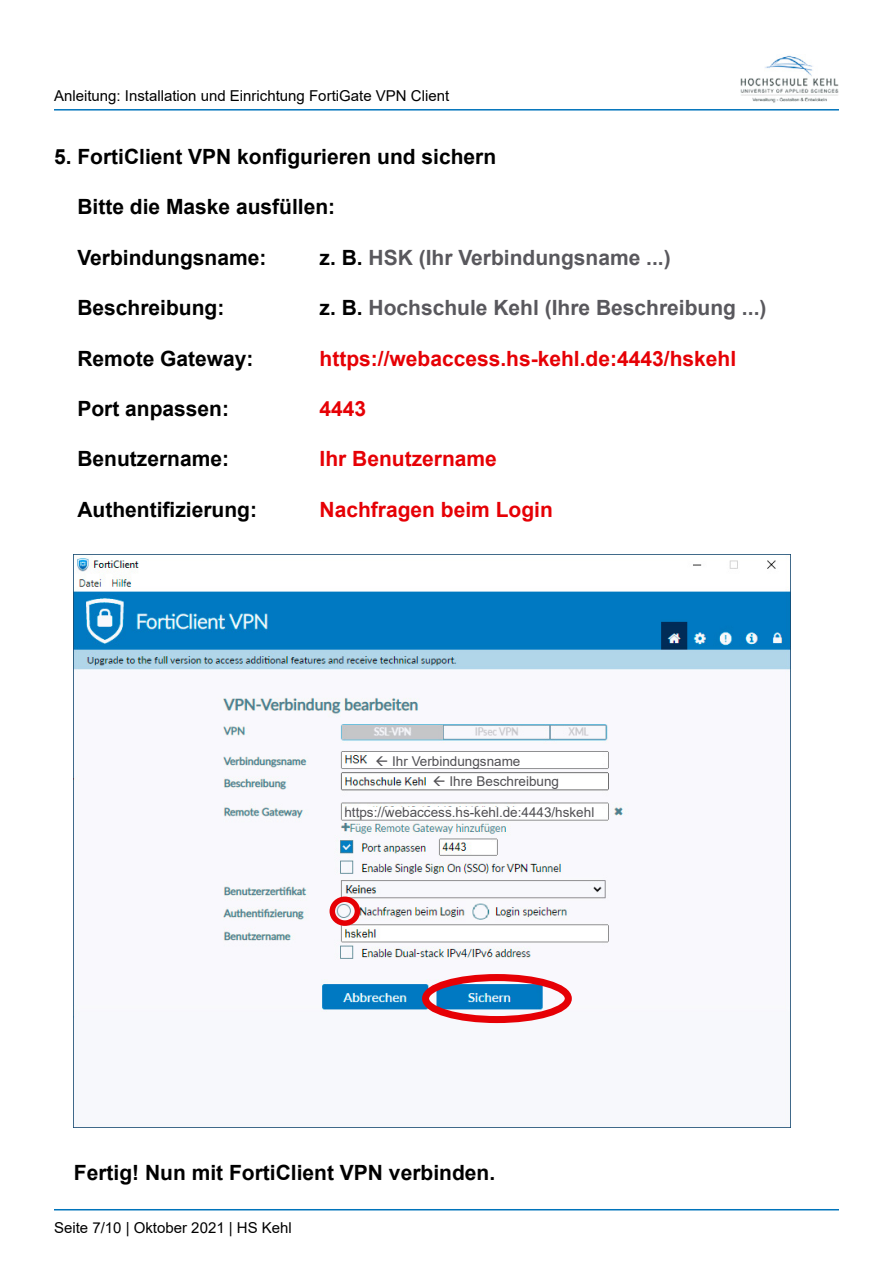
<style>
.page{position:relative;width:893px;height:1263px;background:#fff}
.page>*{position:absolute;margin:0;border:0;box-sizing:border-box;transform-origin:0 0}
.t1{font:700 21px "Arial";color:#000}
.t2{font:700 21px "Arial";color:#e60005}
.t3{font:700 21px "Arial";color:#59585d}
.t4{font:15px "Arial";color:#000}
.t5{font:13.5px/20.4px "Arial";color:#504f53}
.s1{color:#000}
</style>
<div class="page">
<img style="left:740px;top:55px;width:99px;height:48px">
<hr style="left:54px;top:109px;width:785px;height:2px;background:#0074bb">
<hr style="left:54px;top:1209px;width:785px;height:1px;background:#0074bb">
<img style="left:74px;top:555px;width:717px;height:572px">
<div style="left:422px;top:974px;width:150px;height:49px;border:7px solid #e60005;border-radius:50%"></div>
<div style="left:330px;top:896px;width:30px;height:30px;border:6px solid #e60005;border-radius:50%"></div>
<img style="left:466px;top:900px;width:28px;height:23px">
<div style="left:344px;top:807px;width:250px;height:9px;background:#fff"></div>
<div style="left:375px;top:756px;width:146px;height:10px;background:#fff"></div>
<div style="left:432px;top:776px;width:142px;height:10px;background:#fff"></div>
<p class="t4" style="left:54px;top:86px;width:397px">Anleitung: Installation und Einrichtung FortiGate VPN Client</p>
<p class="t1" style="left:54px;top:142px;width:444px">5. FortiClient VPN konfigurieren und sichern</p>
<p class="t1" style="left:77px;top:192px;width:259px">Bitte die Maske ausfüllen:</p>
<p class="t1" style="left:77px;top:243px;width:191px">Verbindungsname:</p>
<p class="t3" style="left:319px;top:243px;width:353px"><span class="s1">z. B.</span> HSK (Ihr Verbindungsname ...)</p>
<p class="t1" style="left:77px;top:293px;width:149px">Beschreibung:</p>
<p class="t3" style="left:319px;top:293px;width:448px"><span class="s1">z. B.</span> Hochschule Kehl (Ihre Beschreibung ...)</p>
<p class="t1" style="left:77px;top:343px;width:178px">Remote Gateway:</p>
<p class="t2" style="left:320px;top:343px;width:418px">https://webaccess.hs-kehl.de:4443/hskehl</p>
<p class="t1" style="left:77px;top:394px;width:153px">Port anpassen:</p>
<p class="t2" style="left:320px;top:394px;width:48px">4443</p>
<p class="t1" style="left:77px;top:444px;width:153px">Benutzername:</p>
<p class="t2" style="left:320px;top:444px;width:179px">Ihr Benutzername</p>
<p class="t1" style="left:77px;top:495px;width:181px">Authentifizierung:</p>
<p class="t2" style="left:319px;top:495px;width:235px">Nachfragen beim Login</p>
<p class="t5" style="left:449px;top:751px;width:111px;text-indent:-57px">Ihr Verbindungsname<br>Ihre Beschreibung</p>
<p class="t5" style="left:344px;top:801px;width:251px">https://webaccess.hs-kehl.de:4443/hskehl</p>
<p class="t1" style="left:74px;top:1158px;width:423px">Fertig! Nun mit FortiClient VPN verbinden.</p>
<p class="t4" style="left:54px;top:1217px;width:239px">Seite 7/10 | Oktober 2021 | HS Kehl</p>
</div>
